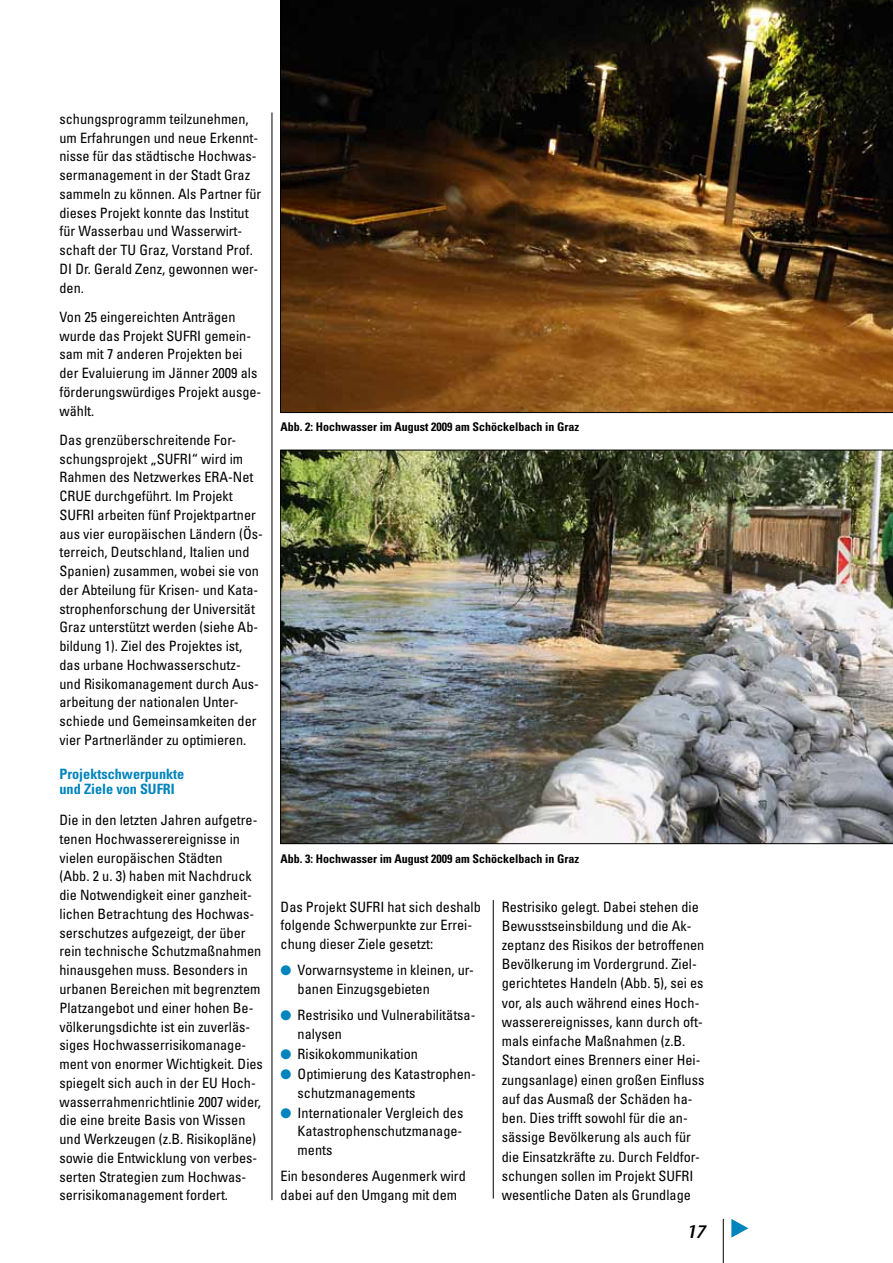
<style>
.page{position:relative;width:893px;height:1263px;background:#fff}
.page>*{position:absolute;margin:0;border:0;box-sizing:border-box;transform-origin:0 0}
.t1{font:italic 600 18px "Stone Sans";color:#000}
.t2{font:condensed 14.25px/18.8px "Univers";color:#000}
.t3{font:700 condensed 14.25px/15px "Univers";color:#0084bc}
.t4{font:700 condensed 12px "Univers";color:#000}
.s1{color:#0084bc}
</style>
<div class="page">
<hr style="left:723px;top:1219px;width:1px;height:44px;background:#000">
<svg style="left:731px;top:1219px;width:17px;height:18px"></svg>
<hr style="left:493px;top:900px;width:1px;height:298px;background:#000">
<hr style="left:272px;top:112px;width:1px;height:1088px;background:#000">
<img style="left:280px;top:0;width:613px;height:413px">
<img style="left:280px;top:450px;width:613px;height:394px">
<p class="t2" style="left:60px;top:109px;width:203px">schungsprogramm teilzunehmen, um Erfahrungen und neue Erkennt&shy;nisse für das städtische Hochwas&shy;sermanagement in der Stadt Graz sammeln zu können. Als Partner für dieses Projekt konnte das Institut für Wasserbau und Wasserwirt&shy;schaft der TU Graz, Vorstand Prof.<br>DI Dr. Gerald Zenz, gewonnen wer&shy;den.</p>
<p class="t2" style="left:60px;top:307px;width:203px">Von 25 eingereichten Anträgen wurde das Projekt SUFRI gemein&shy;sam mit 7 anderen Projekten bei der Evaluierung im Jänner 2009 als förderungswürdiges Projekt ausge&shy;wählt.</p>
<p class="t2" style="left:60px;top:430px;width:205px">Das grenzüberschreitende For&shy;schungsprojekt „SUFRI“ wird im Rahmen des Netzwerkes ERA-Net CRUE durchgeführt. Im Projekt SUFRI arbeiten fünf Projektpartner aus vier europäischen Ländern (Ös&shy;terreich, Deutschland, Italien und Spanien) zusammen, wobei sie von der Abteilung für Krisen- und Kata&shy;strophenforschung der Universität Graz unterstützt werden (siehe Ab&shy;bildung 1). Ziel des Projektes ist, das urbane Hochwasserschutz&shy;und Risikomanagement durch Aus&shy;arbeitung der nationalen Unter&shy;schiede und Gemeinsamkeiten der vier Partnerländer zu optimieren.</p>
<p class="t3" style="left:60px;top:766px;width:126px">Projektschwerpunkte und Ziele von SUFRI</p>
<p class="t2" style="left:60px;top:810px;width:205px">Die in den letzten Jahren aufgetre&shy;tenen Hochwasserereignisse in vielen europäischen Städten<br>(Abb. 2 u. 3) haben mit Nachdruck die Notwendigkeit einer ganzheit&shy;lichen Betrachtung des Hochwas&shy;serschutzes aufgezeigt, der über rein technische Schutzmaßnahmen hinausgehen muss. Besonders in urbanen Bereichen mit begrenztem Platzangebot und einer hohen Be&shy;völkerungsdichte ist ein zuverläs&shy;siges Hochwasserrisikomanage&shy;ment von enormer Wichtigkeit. Dies spiegelt sich auch in der EU Hoch&shy;wasserrahmenrichtlinie 2007 wider, die eine breite Basis von Wissen und Werkzeugen (z.B. Risikopläne) sowie die Entwicklung von verbes&shy;serten Strategien zum Hochwas&shy;serrisikomanagement fordert.</p>
<p class="t4" style="left:281px;top:420px;width:300px">Abb. 2: Hochwasser im August 2009 am Schöckelbach in Graz</p>
<p class="t4" style="left:281px;top:851px;width:300px">Abb. 3: Hochwasser im August 2009 am Schöckelbach in Graz</p>
<p class="t2" style="left:281px;top:897px;width:202px">Das Projekt SUFRI hat sich deshalb folgende Schwerpunkte zur Errei&shy;chung dieser Ziele gesetzt:</p>
<p class="t2" style="left:298px;top:961px;width:178px;text-indent:-17px"><span class="s1">●</span> Vorwarnsysteme in kleinen, ur&shy;banen Einzugsgebieten</p>
<p class="t2" style="left:298px;top:1006px;width:179px;text-indent:-17px"><span class="s1">●</span> Restrisiko und Vulnerabilitätsa&shy;nalysen</p>
<p class="t2" style="left:281px;top:1044px;width:139px"><span class="s1">●</span> Risikokommunikation</p>
<p class="t2" style="left:298px;top:1064px;width:180px;text-indent:-17px"><span class="s1">●</span> Optimierung des Katastrophen&shy;schutzmanagements</p>
<p class="t2" style="left:298px;top:1103px;width:167px;text-align:justify;text-indent:-17px"><span class="s1">●</span> Internationaler Vergleich des Katastrophenschutzmanage&shy;ments</p>
<p class="t2" style="left:281px;top:1167px;width:187px">Ein besonderes Augenmerk wird dabei auf den Umgang mit dem</p>
<p class="t2" style="left:502px;top:897px;width:204px;line-height:19.2px">Restrisiko gelegt. Dabei stehen die Bewusstseinsbildung und die Ak&shy;zeptanz des Risikos der betroffenen Bevölkerung im Vordergrund. Ziel&shy;gerichtetes Handeln (Abb. 5), sei es vor, als auch während eines Hoch&shy;wasserereignisses, kann durch oft&shy;mals einfache Maßnahmen (z.B.<br>Standort eines Brenners einer Hei&shy;zungsanlage) einen großen Einfluss auf das Ausmaß der Schäden ha&shy;ben. Dies trifft sowohl für die an&shy;sässige Bevölkerung als auch für die Einsatzkräfte zu. Durch Feldfor&shy;schungen sollen im Projekt SUFRI wesentliche Daten als Grundlage</p>
<p class="t1" style="left:687px;top:1220px;width:21px">17</p>
</div>
